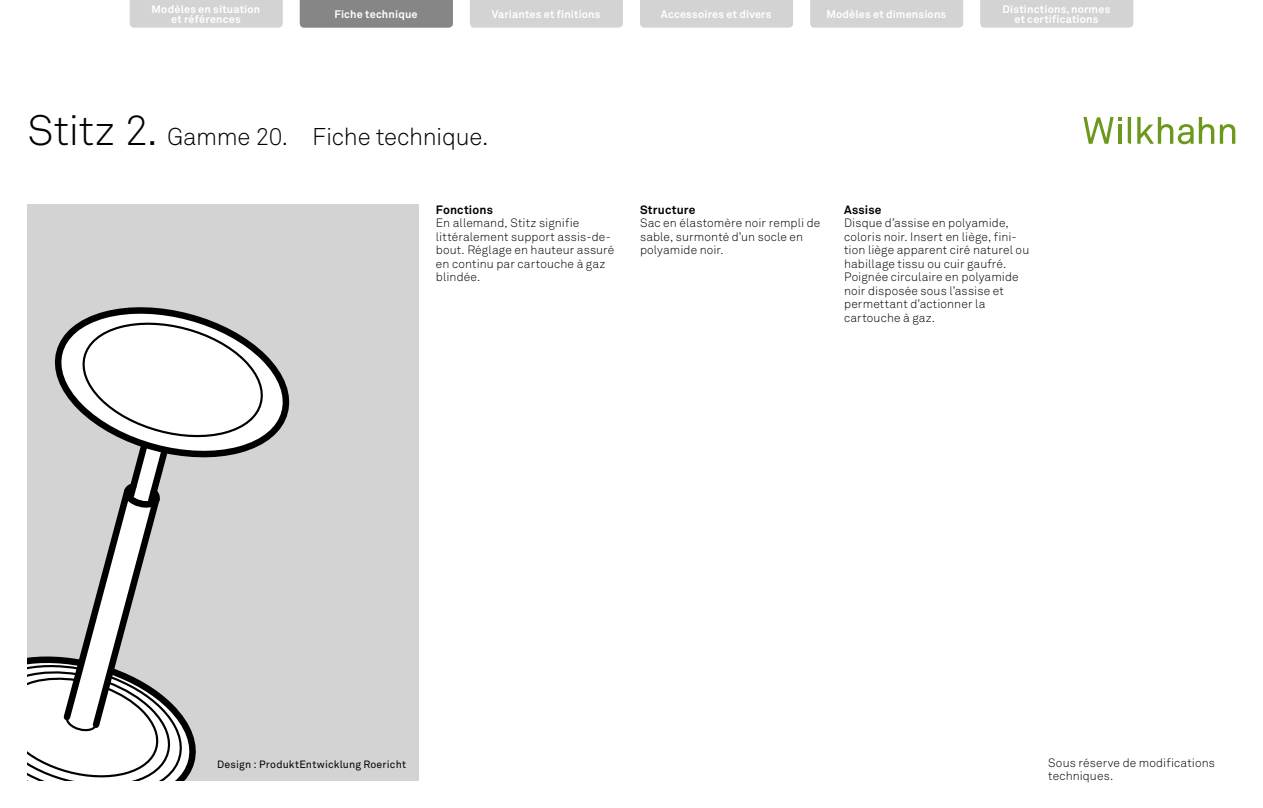
<style>
.page{position:relative;width:1263px;height:808px;background:#fff}
.page>*{position:absolute;margin:0;border:0;box-sizing:border-box;transform-origin:0 0}
.t1{font:300 24px "Akkurat Pro";letter-spacing:-.015em;color:#000}
.t2{font:300 12px/13.5px "Akkurat Pro";letter-spacing:.01em;color:#000}
.t3{font:700 12px "Akkurat Pro";letter-spacing:.015em;color:#000}
.t4{font:700 10.8px/10.5px "Akkurat Pro";letter-spacing:.015em;color:#fff;text-align:center}
.t5{font:10.5px "Akkurat Pro";letter-spacing:.015em;color:#000}
.s1{font-size:42px}
</style>
<div class="page">
<div style="left:28px;top:204px;width:391px;height:576px;background:#d3d3d3"></div>
<svg style="left:59px;top:400px;width:231px;height:258px"></svg>
<svg style="left:28px;top:658px;width:168px;height:122px"></svg>
<svg style="left:54px;top:307px;width:235px;height:205px"></svg>
<div style="left:130px;top:0;width:153px;height:28px;background:#d3d3d3"></div>
<div style="left:470px;top:0;width:153px;height:28px;background:#d3d3d3"></div>
<div style="left:810px;top:0;width:153px;height:28px;background:#d3d3d3"></div>
<div style="left:980px;top:0;width:153px;height:28px;background:#d3d3d3"></div>
<div style="left:640px;top:0;width:153px;height:28px;background:#d3d3d3"></div>
<div style="left:300px;top:0;width:153px;height:28px;background:#868686"></div>
<svg style="left:1083px;top:117px;width:39px;height:27px"></svg>
<hr style="left:1118px;top:125px;width:3px;height:19px;background:#6c991c">
<svg style="left:1128px;top:117px;width:3px;height:27px"></svg>
<svg style="left:1137px;top:117px;width:56px;height:27px"></svg>
<svg style="left:1199px;top:117px;width:15px;height:27px"></svg>
<svg style="left:1220px;top:124px;width:15px;height:20px"></svg>
<p class="t4" style="left:152px;top:4px;width:110px">Modèles en situation et références</p>
<p class="t4" style="left:492px;top:9px;width:110px">Variantes et finitions</p>
<p class="t4" style="left:826px;top:9px;width:121px">Modèles et dimensions</p>
<p class="t4" style="left:1002px;top:4px;width:109px">Distinctions,normes et certifications</p>
<p class="t4" style="left:334px;top:9px;width:85px">Fiche technique</p>
<p class="t4" style="left:661px;top:9px;width:112px">Accessoires et divers</p>
<h1 class="t1" style="left:28px;top:122px;width:462px"><span class="s1">Stitz 2.</span> Gamme 20. Fiche technique.</h1>
<p class="t3" style="left:436px;top:202px;width:59px">Fonctions</p>
<p class="t2" style="left:436px;top:216px;width:180px">En allemand, Stitz signifie littéralement support assis-de&shy;bout. Réglage en hauteur assuré en continu par cartouche à gaz blindée.</p>
<p class="t3" style="left:640px;top:202px;width:57px">Structure</p>
<p class="t2" style="left:640px;top:216px;width:182px">Sac en élastomère noir rempli de sable, surmonté d’un socle en polyamide noir.</p>
<p class="t3" style="left:844px;top:202px;width:39px">Assise</p>
<p class="t2" style="left:844px;top:216px;width:187px">Disque d’assise en polyamide, coloris noir. Insert en liège, fini&shy;tion liège apparent ciré naturel ou habillage tissu ou cuir gaufré.<br>Poignée circulaire en polyamide noir disposée sous l’assise et permettant d’actionner la cartouche à gaz.</p>
<p class="t5" style="left:217px;top:758px;width:190px">Design : ProduktEntwicklung Roericht</p>
<p class="t2" style="left:1048px;top:756px;width:168px">Sous réserve de modifications techniques.</p>
</div>
